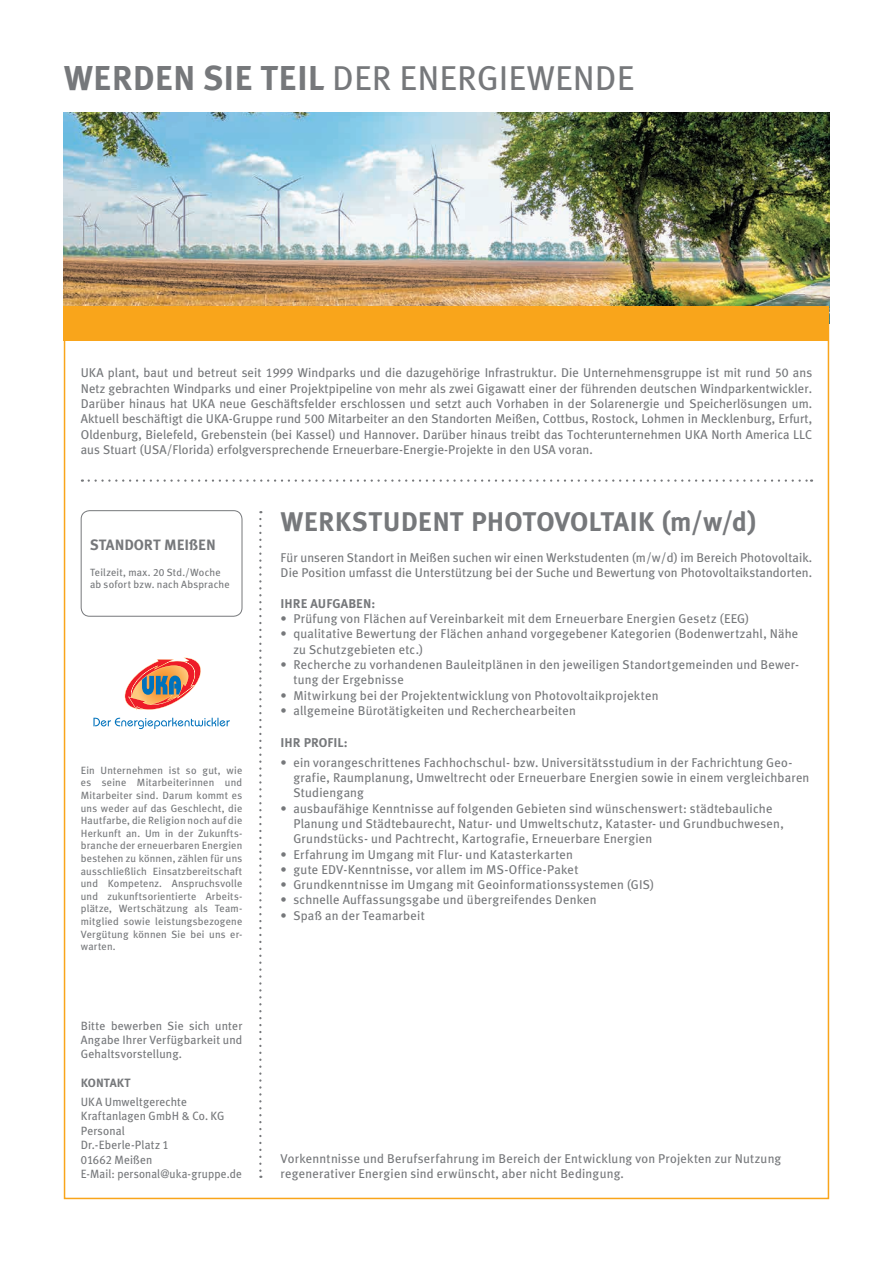
<style>
.page{position:relative;width:893px;height:1263px;background:#fff}
.page>*{position:absolute;margin:0;border:0;box-sizing:border-box;transform-origin:0 0}
.t1{font:34.5px "Meta Plus";color:#76787b}
.t2{font:700 27px "Meta Plus";color:#76787b}
.t3{font:700 15px "Meta Plus";letter-spacing:-.005em;color:#76787b}
.t4{font:12.75px/15.3px "Meta Plus";letter-spacing:.015em;color:#76787b}
.t5{font:700 12.75px "Meta Plus";color:#76787b}
.t6{font:12px/14.4px "Meta Plus";letter-spacing:.01em;color:#76787b;text-align:justify}
.t7{font:700 12px "Meta Plus";letter-spacing:.005em;color:#76787b}
.t8{font:10.5px/12.6px "Meta Plus";letter-spacing:.02em;color:#76787b;text-align:justify}
.s1{font-weight:700}
.s2{font-family:"Meta Plus Book Caps"}
</style>
<div class="page">
<img style="left:64px;top:112px;width:765px;height:194px">
<div style="left:64px;top:306px;width:765px;height:34px;background:#f9a51b"></div>
<svg style="left:89px;top:479px;width:723px;height:3px"></svg>
<svg style="left:259px;top:519px;width:2px;height:659px"></svg>
<svg style="left:125px;top:657px;width:76px;height:53px"></svg>
<svg style="left:93px;top:718px;width:137px;height:11px"></svg>
<div style="left:81px;top:510px;width:161px;height:107px;border:1px solid #76787b;border-radius:9px"></div>
<h1 class="t1" style="left:64px;top:58px;width:572px"><span class="s1">WERDEN SIE TEIL</span> DER ENERGIEWENDE</h1>
<p class="t4" style="left:81px;top:365px;width:733px;text-align:justify">UKA plant, baut und betreut seit <span class="s2">1999</span> Windparks und die dazugehörige Infrastruktur. Die Unternehmensgruppe ist mit rund <span class="s2">50</span> ans Netz gebrachten Windparks und einer Projektpipeline von mehr als zwei Gigawatt einer der führenden deutschen Windparkentwickler.<br>Darüber hinaus hat UKA neue Geschäftsfelder erschlossen und setzt auch Vorhaben in der Solarenergie und Speicherlösungen um.<br>Aktuell beschäftigt die UKA-Gruppe rund <span class="s2">500</span> Mitarbeiter an den Standorten Meißen, Cottbus, Rostock, Lohmen in Mecklenburg, Erfurt, Oldenburg, Bielefeld, Grebenstein (bei Kassel) und Hannover. Darüber hinaus treibt das Tochterunternehmen UKA North America LLC aus Stuart (USA/Florida) erfolgversprechende Erneuerbare-Energie-Projekte in den USA voran.</p>
<p class="t3" style="left:90px;top:536px;width:127px">STANDORT MEIßEN</p>
<p class="t8" style="left:90px;top:566px;width:141px">Teilzeit, max. <span class="s2">20</span> Std./Woche ab sofort bzw. nach Absprache</p>
<p class="t8" style="left:81px;top:764px;width:163px">Ein Unternehmen ist so gut, wie es seine Mitarbeiterinnen und Mitarbeiter sind. Darum kommt es uns weder auf das Geschlecht, die Hautfarbe, die Religion noch auf die Herkunft an. Um in der Zukunfts&shy;branche der erneuerbaren Energien bestehen zu können, zählen für uns ausschließlich Einsatzbereitschaft und Kompetenz. Anspruchsvolle und zukunftsorientierte Arbeits&shy;plätze, Wertschätzung als Team&shy;mitglied sowie leistungsbezogene Vergütung können Sie bei uns er&shy;warten.</p>
<p class="t6" style="left:81px;top:1018px;width:163px">Bitte bewerben Sie sich unter Angabe Ihrer Verfügbarkeit und Gehaltsvorstellung.</p>
<p class="t7" style="left:81px;top:1076px;width:52px">KONTAKT</p>
<p class="t6" style="left:81px;top:1094px;width:163px;text-align:left">UKA Umweltgerechte<br>Kraftanlagen GmbH &amp; Co. KG<br>Personal<br>Dr.-Eberle-Platz <span class="s2">1<br>01662</span> Meißen<br>E-Mail: personal@uka-gruppe.de</p>
<h2 class="t2" style="left:281px;top:506px;width:478px">WERKSTUDENT PHOTOVOLTAIK (m/w/d)</h2>
<p class="t4" style="left:281px;top:550px;width:533px">Für unseren Standort in Meißen suchen wir einen Werkstudenten (m/w/d) im Bereich Photovoltaik.<br>Die Position umfasst die Unterstützung bei der Suche und Bewertung von Photovoltaikstandorten.</p>
<p class="t5" style="left:281px;top:596px;width:96px">IHRE AUFGABEN:</p>
<p class="t4" style="left:281px;top:611px;width:470px">• Prüfung von Flächen auf Vereinbarkeit mit dem Erneuerbare Energien Gesetz (EEG)</p>
<p class="t4" style="left:293px;top:626px;width:506px;text-indent:-13px">• qualitative Bewertung der Flächen anhand vorgegebener Kategorien (Bodenwertzahl, Nähe zu Schutzgebieten etc.)</p>
<p class="t4" style="left:293px;top:657px;width:507px;text-indent:-13px">• Recherche zu vorhandenen Bauleitplänen in den jeweiligen Standortgemeinden und Bewer&shy;tung der Ergebnisse</p>
<p class="t4" style="left:281px;top:687px;width:379px">• Mitwirkung bei der Projektentwicklung von Photovoltaikprojekten</p>
<p class="t4" style="left:281px;top:703px;width:297px">• allgemeine Bürotätigkeiten und Recherchearbeiten</p>
<p class="t5" style="left:281px;top:735px;width:69px">IHR PROFIL:</p>
<p class="t4" style="left:293px;top:754px;width:517px;text-indent:-13px">• ein vorangeschrittenes Fachhochschul- bzw. Universitätsstudium in der Fachrichtung Geo&shy;grafie, Raumplanung, Umweltrecht oder Erneuerbare Energien sowie in einem vergleichbaren<br>Studiengang</p>
<p class="t4" style="left:293px;top:800px;width:492px;text-indent:-13px">• ausbaufähige Kenntnisse auf folgenden Gebieten sind wünschenswert: städtebauliche<br>Planung und Städtebaurecht, Natur- und Umweltschutz, Kataster- und Grundbuchwesen,<br>Grundstücks- und Pachtrecht, Kartografie, Erneuerbare Energien</p>
<p class="t4" style="left:281px;top:846px;width:294px">• Erfahrung im Umgang mit Flur- und Katasterkarten</p>
<p class="t4" style="left:281px;top:862px;width:299px">• gute EDV-Kenntnisse, vor allem im MS-Office-Paket</p>
<p class="t4" style="left:281px;top:877px;width:375px">• Grundkenntnisse im Umgang mit Geoinformationssystemen (GIS)</p>
<p class="t4" style="left:281px;top:892px;width:317px">• schnelle Auffassungsgabe und übergreifendes Denken</p>
<p class="t4" style="left:281px;top:907px;width:146px">• Spaß an der Teamarbeit</p>
<p class="t4" style="left:281px;top:1150px;width:502px">Vorkenntnisse und Berufserfahrung im Bereich der Entwicklung von Projekten zur Nutzung regenerativer Energien sind erwünscht, aber nicht Bedingung.</p>
</div>
